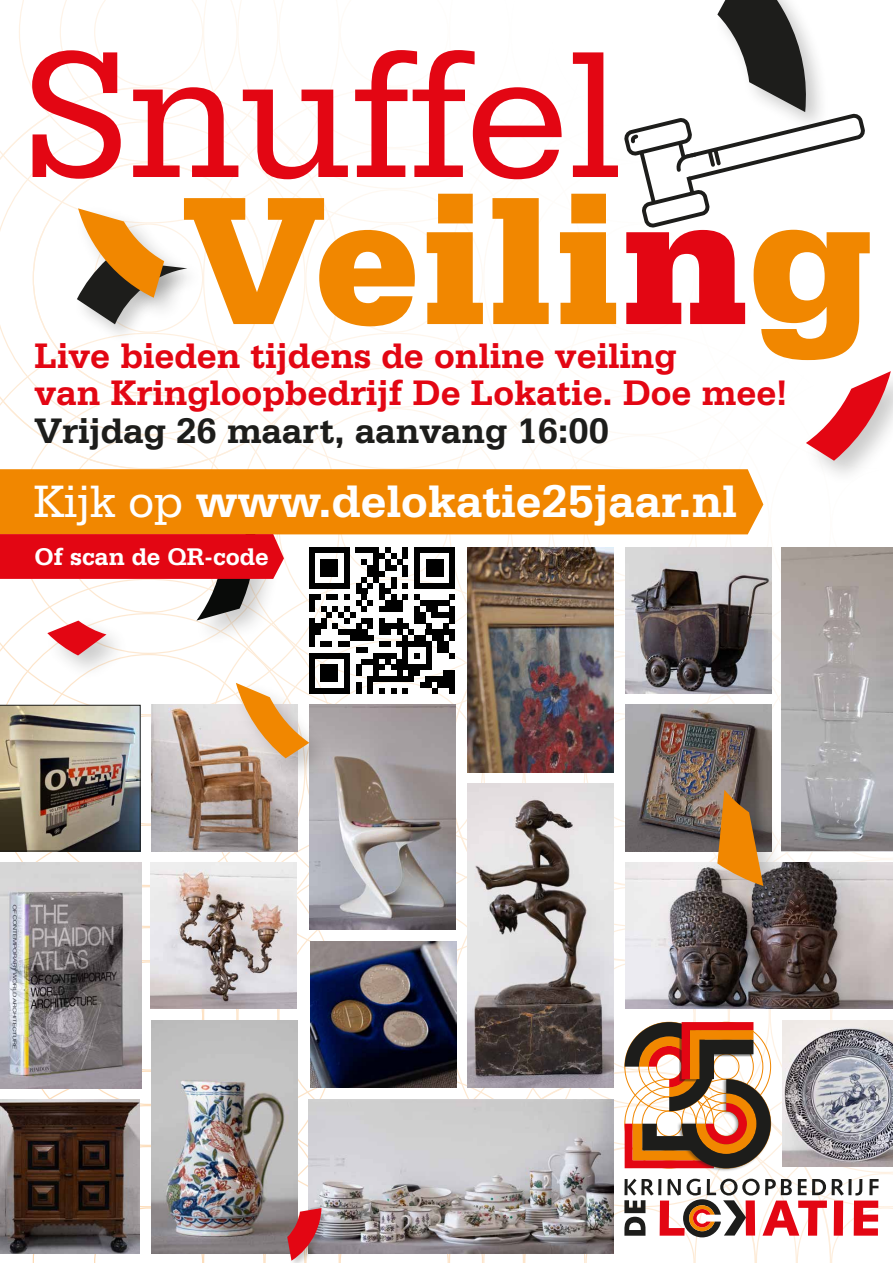
<style>
.page{position:relative;width:893px;height:1263px;background:#fff}
.page>*{position:absolute;margin:0;border:0;box-sizing:border-box;transform-origin:0 0}
.t1{font:191.7px/147px "Serifa BT";color:#e30613}
.t2{font:700 48.22px "Serifa BT";color:#fff}
.t3{font:700 37.5px/37.5px "Serifa BT";color:#e30613}
.t4{font:700 37.5px "Serifa BT";color:#1d1d1b}
.t5{font:700 25.5px "Serifa BT";color:#fff}
.s1{font-weight:900;color:#f18700}
.s2{font-weight:900}
.s3{font-weight:400}
</style>
<div class="page">
<img style="left:0;top:0;width:893px;height:1263px">
<h1 class="t1" style="left:183px;top:37px;width:692px;text-indent:-159px">Snuffel<br><span class="s1">Veili</span><span class="s2">n</span><span class="s1">g</span></h1>
<p class="t3" style="left:35px;top:336px;width:754px">Live bieden tijdens de online veiling<br>van Kringloopbedrijf De Lokatie. Doe mee!</p>
<p class="t4" style="left:35px;top:407px;width:576px">Vrijdag 26 maart, aanvang 16:00</p>
<p class="t2" style="left:34px;top:471px;width:704px"><span class="s3">Kijk op</span> www.delokatie25jaar.nl</p>
<p class="t5" style="left:35px;top:541px;width:236px">Of scan de QR-code</p>
</div>
